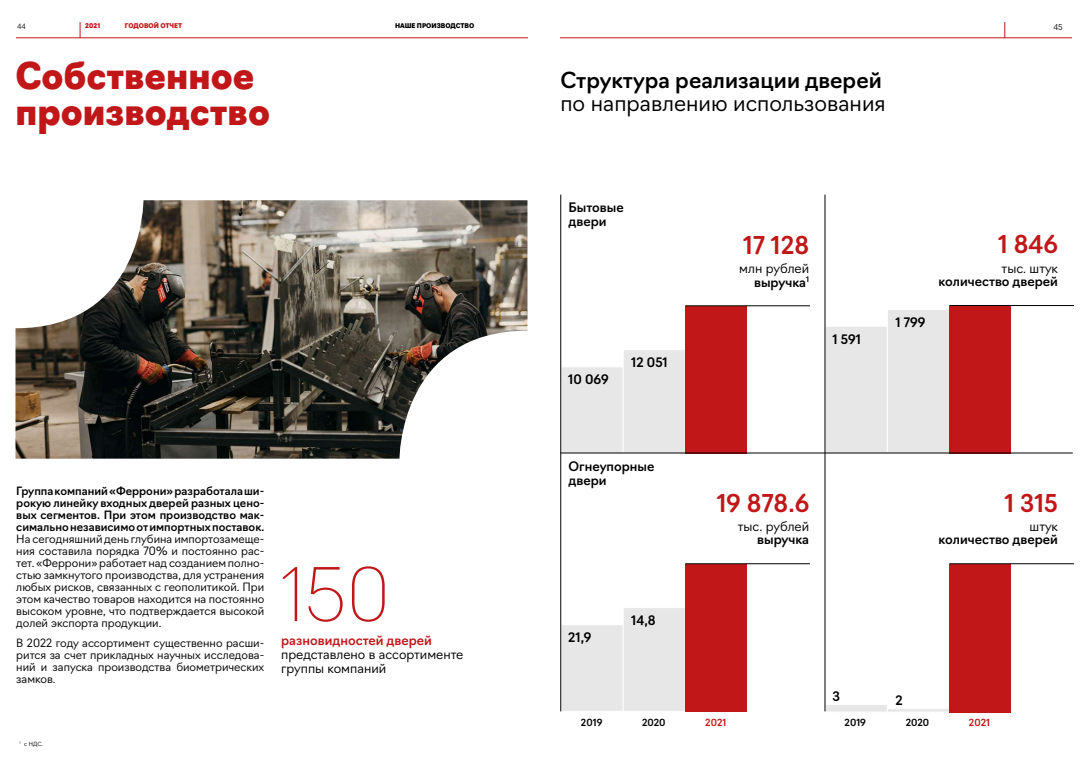
<style>
.page{position:relative;width:1088px;height:768px;background:#fff}
.page>*{position:absolute;margin:0;border:0;box-sizing:border-box;transform-origin:0 0}
.t1{font:100 72px "Navigo";color:#c11718}
.t2{font:900 36px/36px "Navigo";color:#c11718}
.t3{font:500 24px "Navigo";color:#c11718}
.t4{font:300 21.6px "Navigo";color:#000}
.t5{font:500 21.6px "Navigo";color:#000}
.t6{font:500 12.8px/13.6px "Navigo";color:#000}
.t7{font:300 12.8px/13.6px "Navigo";color:#000;text-align:right}
.t8{font:500 12.8px "Navigo";color:#c11718}
.t9{font:300 11.2px/12px "Navigo";color:#000;text-align:justify}
.t10{font:500 11.2px/12px "Navigo";color:#000;text-align:justify}
.t11{font:500 9.6px "Navigo";color:#000}
.t12{font:500 9.6px "Navigo";color:#c11718}
.t13{font:300 8px "Navigo";color:#000}
.t14{font:300 7.2px "Navigo";color:#000}
.t15{font:900 6.4px "Navigo";color:#c11718}
.t16{font:900 6.4px "Navigo";color:#000}
.t17{font:300 5.6px "Navigo";color:#000}
.s1{font-weight:500}
</style>
<div class="page">
<hr style="left:560px;top:38px;width:512px;height:1px;background:#c11718">
<svg style="left:1005px;top:22px;width:1px;height:16px"></svg>
<hr style="left:16px;top:38px;width:512px;height:1px;background:#c11718">
<svg style="left:80px;top:22px;width:1px;height:16px"></svg>
<hr style="left:561px;top:195px;width:1px;height:516px;background:#000">
<div style="left:561px;top:367px;width:62px;height:87px;background:#e7e7e7;border:1px solid #fff"></div>
<div style="left:623px;top:349px;width:62px;height:105px;background:#e7e7e7;border:1px solid #fff"></div>
<div style="left:685px;top:306px;width:62px;height:148px;background:#c11718"></div>
<hr style="left:825px;top:195px;width:1px;height:516px;background:#000">
<hr style="left:561px;top:453px;width:512px;height:1px;background:#000">
<div style="left:825px;top:326px;width:63px;height:128px;background:#e7e7e7;border:1px solid #fff"></div>
<div style="left:887px;top:309px;width:63px;height:145px;background:#e7e7e7;border:1px solid #fff"></div>
<div style="left:949px;top:306px;width:62px;height:148px;background:#c11718"></div>
<div style="left:561px;top:625px;width:62px;height:87px;background:#e7e7e7;border:1px solid #fff"></div>
<div style="left:623px;top:607px;width:62px;height:105px;background:#e7e7e7;border:1px solid #fff"></div>
<div style="left:685px;top:564px;width:62px;height:148px;background:#c11718"></div>
<div style="left:825px;top:704px;width:63px;height:8px;background:#e7e7e7;border:1px solid #fff"></div>
<svg style="left:887px;top:708px;width:62px;height:4px"></svg>
<div style="left:949px;top:564px;width:62px;height:148px;background:#c11718"></div>
<hr style="left:685px;top:564px;width:125px;height:1px;background:#000">
<hr style="left:949px;top:564px;width:125px;height:1px;background:#000">
<hr style="left:949px;top:305px;width:125px;height:1px;background:#000">
<hr style="left:685px;top:306px;width:125px;height:1px;background:#000">
<img style="left:15px;top:200px;width:512px;height:259px">
<p class="t14" style="left:17px;top:21px;width:10px">44</p>
<p class="t15" style="left:85px;top:21px;width:17px">2021</p>
<p class="t15" style="left:125px;top:21px;width:59px">ГОДОВОЙ ОТЧЕТ</p>
<p class="t16" style="left:395px;top:21px;width:81px">НАШЕ ПРОИЗВОДСТВО</p>
<p class="t13" style="left:1053px;top:20px;width:11px">45</p>
<h2 class="t2" style="left:15px;top:55px;width:256px">Собственное производство</h2>
<h3 class="t5" style="left:560px;top:63px;width:323px">Структура реализации дверей</h3>
<h3 class="t4" style="left:560px;top:86px;width:327px">по направлению использования</h3>
<p class="t10" style="left:16px;top:484px;width:250px">Группа компаний «Феррони» разработала ши&shy;рокую линейку входных дверей разных цено&shy;вых сегментов. При этом производство мак&shy;симально независимо от импортных поставок.</p>
<p class="t9" style="left:16px;top:532px;width:250px">На сегодняшний день глубина импортозамеще&shy;ния составила порядка 70% и постоянно рас&shy;тет. «Феррони» работает над созданием полно&shy;стью замкнутого производства, для устранения любых рисков, связанных с геополитикой. При этом качество товаров находится на постоянно высоком уровне, что подтверждается высокой долей экспорта продукции.</p>
<p class="t9" style="left:16px;top:636px;width:249px">В 2022 году ассортимент существенно расши&shy;рится за счет прикладных научных исследова&shy;ний и запуска производства биометрических замков.</p>
<h1 class="t1" style="left:281px;top:538px;width:111px">150</h1>
<p class="t8" style="left:281px;top:631px;width:152px">разновидностей дверей</p>
<p class="t7" style="left:281px;top:647px;width:184px;text-align:left">представлено в ассортименте группы компаний</p>
<p class="t17" style="left:19px;top:740px;width:25px"><sup>1</sup> с НДС.</p>
<p class="t6" style="left:569px;top:200px;width:57px">Бытовые двери</p>
<p class="t6" style="left:568px;top:372px;width:42px">10 069</p>
<p class="t6" style="left:631px;top:355px;width:38px">12 051</p>
<p class="t6" style="left:569px;top:459px;width:87px">Огнеупорные двери</p>
<p class="t6" style="left:568px;top:630px;width:25px">21,9</p>
<p class="t6" style="left:631px;top:613px;width:26px">14,8</p>
<h3 class="t3" style="left:743px;top:226px;width:67px">17 128</h3>
<p class="t7" style="left:739px;top:260px;width:71px">млн рублей <span class="s1">выручка</span><sup>1</sup></p>
<p class="t6" style="left:832px;top:331px;width:30px">1 591</p>
<p class="t6" style="left:895px;top:314px;width:32px">1 799</p>
<h3 class="t3" style="left:998px;top:226px;width:62px">1 846</h3>
<p class="t7" style="left:1002px;top:260px;width:58px">тыс. штук</p>
<p class="t6" style="left:939px;top:274px;width:121px">количество дверей</p>
<h3 class="t3" style="left:717px;top:484px;width:94px">19 878.6</h3>
<p class="t7" style="left:738px;top:518px;width:73px">тыс. рублей</p>
<p class="t6" style="left:757px;top:532px;width:54px">выручка</p>
<h3 class="t3" style="left:1004px;top:484px;width:55px">1 315</h3>
<p class="t7" style="left:1030px;top:518px;width:30px">штук</p>
<p class="t6" style="left:939px;top:532px;width:121px">количество дверей</p>
<p class="t6" style="left:832px;top:689px;width:9px">3</p>
<p class="t6" style="left:895px;top:692px;width:9px">2</p>
<p class="t11" style="left:581px;top:715px;width:23px">2019</p>
<p class="t11" style="left:642px;top:715px;width:25px">2020</p>
<p class="t12" style="left:705px;top:715px;width:23px">2021</p>
<p class="t11" style="left:845px;top:715px;width:23px">2019</p>
<p class="t11" style="left:906px;top:715px;width:25px">2020</p>
<p class="t12" style="left:969px;top:715px;width:23px">2021</p>
</div>
